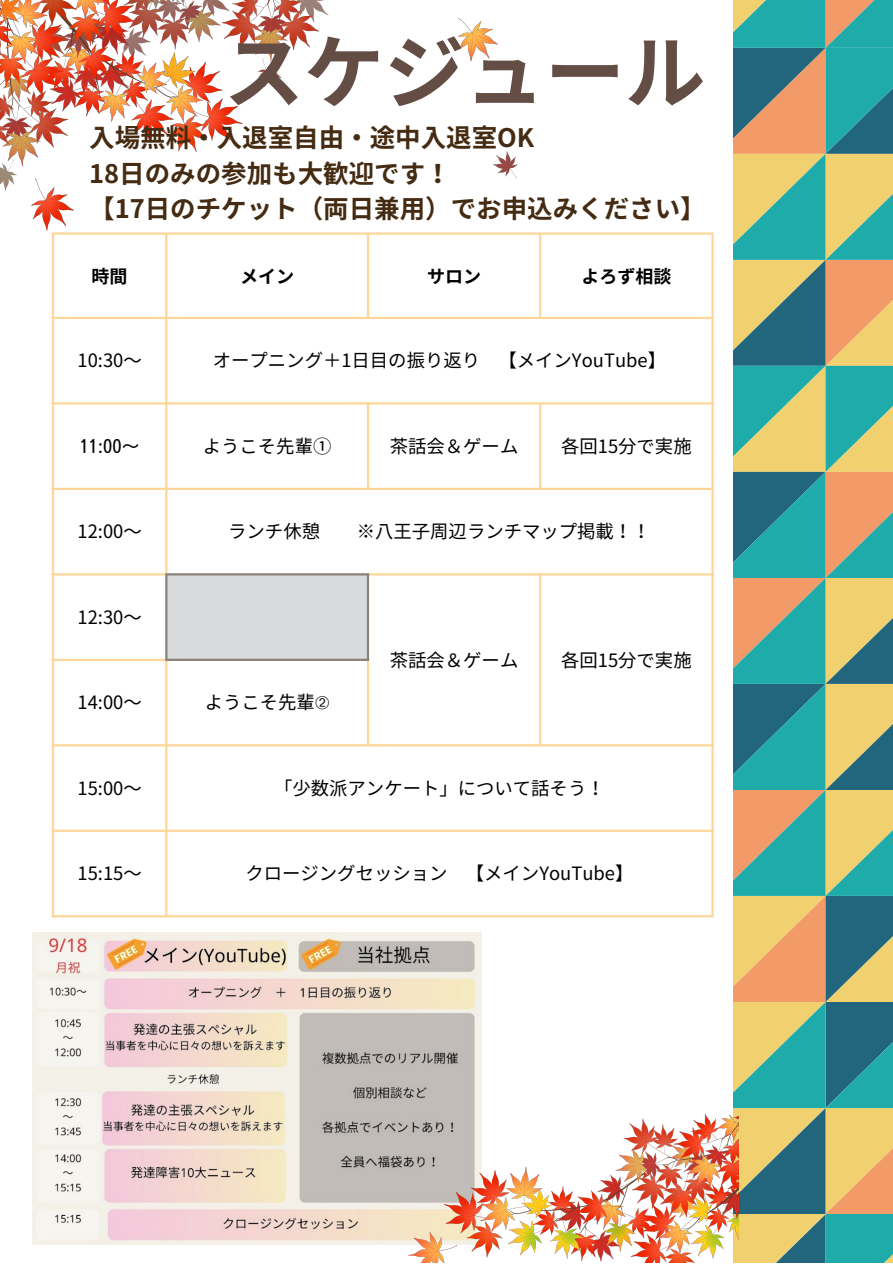
<style>
.page{position:relative;width:893px;height:1264px;background:#fff}
.page>*{position:absolute;margin:0;border:0;box-sizing:border-box;transform-origin:0 0}
.t1{font:700 80.25px "Noto Sans JP";color:#644d44}
.t2{font:700 25.5px "Noto Sans JP";color:#442b12}
.t3{font:18.3px "Noto Sans JP";color:#000}
.t4{font:18.3px "Motoya Gothic Std W3";color:#000}
.t5{font:700 18px "Noto Sans JP";color:#000}
.s1{font-family:"Free Serif"}
</style>
<div class="page">
<svg style="left:733px;top:0;width:159px;height:1262px;background:#81a584"></svg>
<div style="left:166px;top:574px;width:202px;height:86px;background:#d8dadc"></div>
<hr style="left:52px;top:235px;width:2px;height:680px;background:#ffd699">
<hr style="left:165px;top:235px;width:2px;height:338px;background:#ffd699">
<hr style="left:165px;top:661px;width:2px;height:254px;background:#ffd699">
<hr style="left:367px;top:235px;width:2px;height:82px;background:#ffd699">
<hr style="left:367px;top:404px;width:2px;height:84px;background:#ffd699">
<hr style="left:367px;top:661px;width:2px;height:83px;background:#ffd699">
<hr style="left:539px;top:235px;width:2px;height:82px;background:#ffd699">
<hr style="left:539px;top:404px;width:2px;height:84px;background:#ffd699">
<hr style="left:539px;top:575px;width:2px;height:169px;background:#ffd699">
<hr style="left:711px;top:235px;width:2px;height:680px;background:#ffd699">
<hr style="left:52px;top:232px;width:661px;height:3px;background:#ffd699">
<hr style="left:52px;top:317px;width:661px;height:2px;background:#ffd699">
<hr style="left:52px;top:402px;width:661px;height:2px;background:#ffd699">
<hr style="left:52px;top:488px;width:661px;height:2px;background:#ffd699">
<hr style="left:52px;top:573px;width:113px;height:2px;background:#ffd699">
<hr style="left:369px;top:573px;width:344px;height:2px;background:#ffd699">
<hr style="left:52px;top:658px;width:113px;height:3px;background:#ffd699">
<hr style="left:52px;top:744px;width:661px;height:2px;background:#ffd699">
<hr style="left:52px;top:829px;width:661px;height:3px;background:#ffd699">
<hr style="left:52px;top:915px;width:661px;height:2px;background:#ffd699">
<hr style="left:165px;top:575px;width:2px;height:83px;background:#8b8377">
<hr style="left:367px;top:575px;width:2px;height:83px;background:#8b8377">
<hr style="left:165px;top:573px;width:204px;height:2px;background:#8b8377">
<hr style="left:165px;top:658px;width:204px;height:3px;background:#8b8377">
<img style="left:0;top:0;width:533px;height:233px">
<img style="left:33px;top:932px;width:448px;height:312px">
<img style="left:353px;top:1093px;width:385px;height:169px">
<p class="t1" style="left:224px;top:9px;width:483px">スケジュール</p>
<p class="t2" style="left:89px;top:117px;width:446px">入場無料・入退室自由・途中入退室OK</p>
<p class="t2" style="left:89px;top:153px;width:363px">18日のみの参加も大歓迎です！</p>
<p class="t2" style="left:89px;top:189px;width:618px">【17日のチケット（両日兼用）でお申込みください】</p>
<p class="t5" style="left:92px;top:262px;width:37px">時間</p>
<p class="t5" style="left:240px;top:262px;width:55px">メイン</p>
<p class="t5" style="left:427px;top:262px;width:55px">サロン</p>
<p class="t5" style="left:581px;top:262px;width:91px">よろず相談</p>
<p class="t3" style="left:77px;top:346px;width:64px">10:30～</p>
<p class="t3" style="left:213px;top:346px;width:454px">オープニング＋1日目の振り返り 【メインYouTube】</p>
<p class="t4" style="left:79px;top:437px;width:59px">11:00～</p>
<p class="t3" style="left:203px;top:431px;width:130px">ようこそ先輩①</p>
<p class="t3" style="left:390px;top:431px;width:130px">茶話会＆ゲーム</p>
<p class="t3" style="left:561px;top:431px;width:132px">各回15分で実施</p>
<p class="t3" style="left:77px;top:517px;width:64px">12:00～</p>
<p class="t3" style="left:228px;top:517px;width:93px">ランチ休憩</p>
<p class="t3" style="left:357px;top:517px;width:295px">※八王子周辺ランチマップ掲載！！</p>
<p class="t3" style="left:77px;top:602px;width:64px">12:30～</p>
<p class="t3" style="left:77px;top:688px;width:64px">14:00～</p>
<p class="t3" style="left:205px;top:688px;width:126px">ようこそ先輩<span class="s1">➁</span></p>
<p class="t3" style="left:390px;top:645px;width:130px">茶話会＆ゲーム</p>
<p class="t3" style="left:561px;top:645px;width:132px">各回15分で実施</p>
<p class="t3" style="left:77px;top:773px;width:64px">15:00～</p>
<p class="t3" style="left:274px;top:773px;width:332px">「少数派アンケート」について話そう！</p>
<p class="t3" style="left:77px;top:859px;width:64px">15:15～</p>
<p class="t3" style="left:245px;top:859px;width:389px">クロージングセッション 【メインYouTube】</p>
</div>
